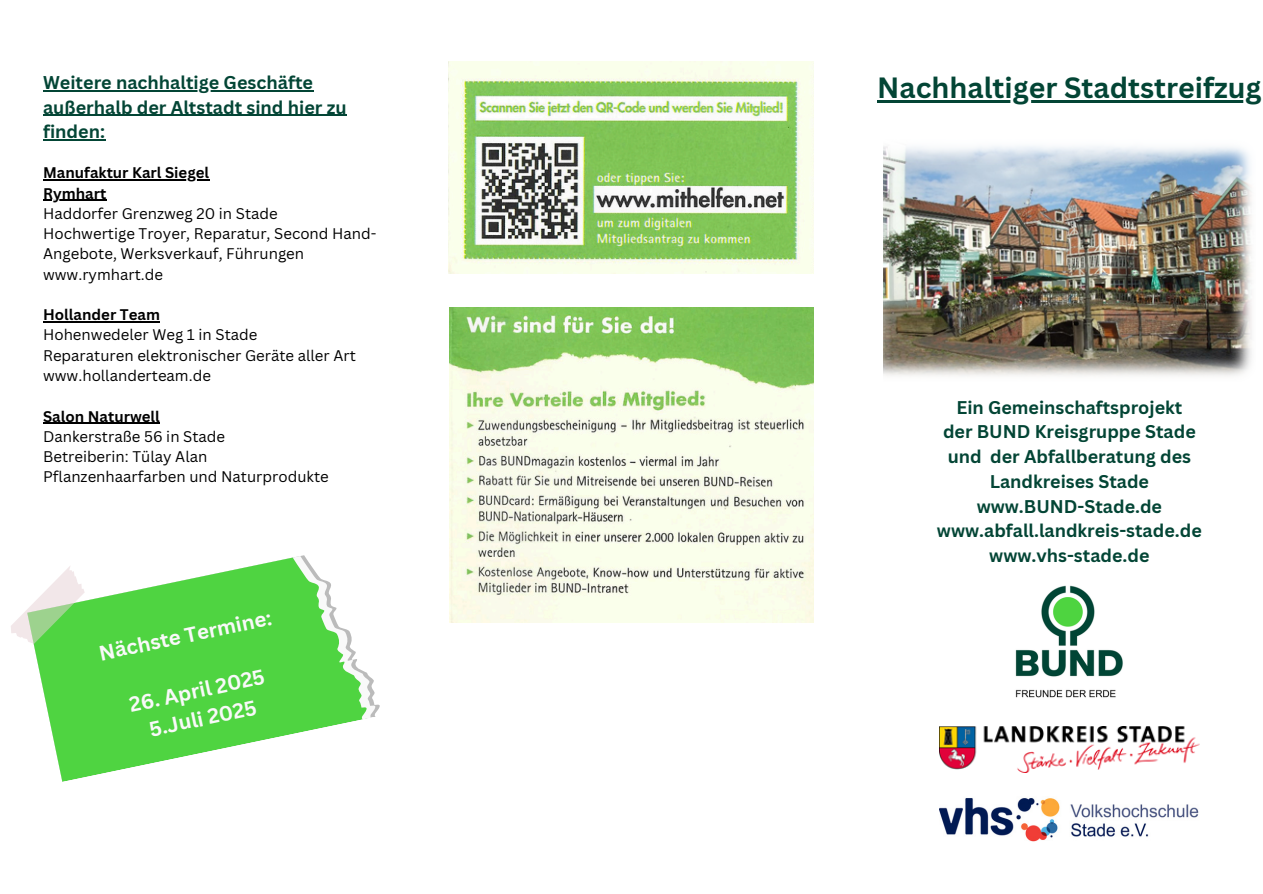
<style>
.page{position:relative;width:1263px;height:894px;background:#fff}
.page>*{position:absolute;margin:0;border:0;box-sizing:border-box;transform-origin:0 0}
.t1{font:700 28.5px "Canva Sans";color:#034535}
.t2{font:700 20.55px/28.2px "Canva Sans";color:#f9f9f9;text-align:center}
.t3{font:700 18px/24.8px "Canva Sans";color:#034535}
.t4{font:700 17.85px/24.8px "Canva Sans";color:#034535;text-align:center}
.t5{font:15px/20.2px "Canva Sans";color:#000}
.t6{font:700 15px "Canva Sans";color:#000}
</style>
<div class="page">
<img style="left:449px;top:62px;width:364px;height:211px">
<img style="left:449px;top:307px;width:365px;height:315px">
<hr style="left:43px;top:90px;width:270px;height:1px;background:#034535">
<hr style="left:43px;top:115px;width:304px;height:1px;background:#034535">
<hr style="left:43px;top:139px;width:62px;height:2px;background:#034535">
<hr style="left:43px;top:179px;width:166px;height:1px;background:#000">
<hr style="left:43px;top:200px;width:63px;height:1px;background:#000">
<hr style="left:43px;top:321px;width:117px;height:1px;background:#000">
<hr style="left:43px;top:422px;width:117px;height:1px;background:#000">
<svg style="left:34px;top:555px;width:335px;height:226px;fill:#4fd441"></svg>
<svg style="left:11px;top:563px;width:82px;height:85px"></svg>
<img style="left:1015px;top:585px;width:108px;height:113px">
<img style="left:940px;top:726px;width:259px;height:46px">
<img style="left:884px;top:146px;width:368px;height:230px">
<img style="left:940px;top:798px;width:259px;height:43px">
<hr style="left:877px;top:100px;width:384px;height:2px;background:#034535">
<h3 class="t3" style="left:43px;top:69px;width:305px">Weitere nachhaltige Geschäfte außerhalb der Altstadt sind hier zu finden:</h3>
<p class="t6" style="left:43px;top:162px;width:168px">Manufaktur Karl Siegel</p>
<p class="t6" style="left:43px;top:182px;width:65px">Rymhart</p>
<p class="t5" style="left:43px;top:203px;width:236px">Haddorfer Grenzweg 20 in Stade</p>
<p class="t5" style="left:43px;top:223px;width:335px">Hochwertige Troyer, Reparatur, Second Hand-<br>Angebote, Werksverkauf, Führungen</p>
<p class="t5" style="left:43px;top:263px;width:122px">www.rymhart.de</p>
<p class="t6" style="left:43px;top:304px;width:118px">Hollander Team</p>
<p class="t5" style="left:43px;top:324px;width:216px">Hohenwedeler Weg 1 in Stade</p>
<p class="t5" style="left:43px;top:344px;width:314px">Reparaturen elektronischer Geräte aller Art</p>
<p class="t5" style="left:43px;top:365px;width:169px">www.hollanderteam.de</p>
<p class="t6" style="left:43px;top:405px;width:118px">Salon Naturwell</p>
<p class="t5" style="left:43px;top:425px;width:184px">Dankerstraße 56 in Stade</p>
<p class="t5" style="left:43px;top:446px;width:166px">Betreiberin: Tülay Alan</p>
<p class="t5" style="left:43px;top:466px;width:287px">Pflanzenhaarfarben und Naturprodukte</p>
<p class="t2" style="left:96px;top:639px;width:177px;rotate:-12deg">Nächste Termine:</p>
<h2 class="t2" style="left:127px;top:690px;width:139px;rotate:-12deg">26. April 2025<br>5.Juli 2025</h2>
<p class="t1" style="left:877px;top:67px;width:386px">Nachhaltiger Stadtstreifzug</p>
<h2 class="t4" style="left:937px;top:394px;width:266px">Ein Gemeinschaftsprojekt<br>der BUND Kreisgruppe Stade und der Abfallberatung des<br>Landkreises Stade www.BUND-Stade.de www.abfall.landkreis-stade.de www.vhs-stade.de</h2>
</div>
